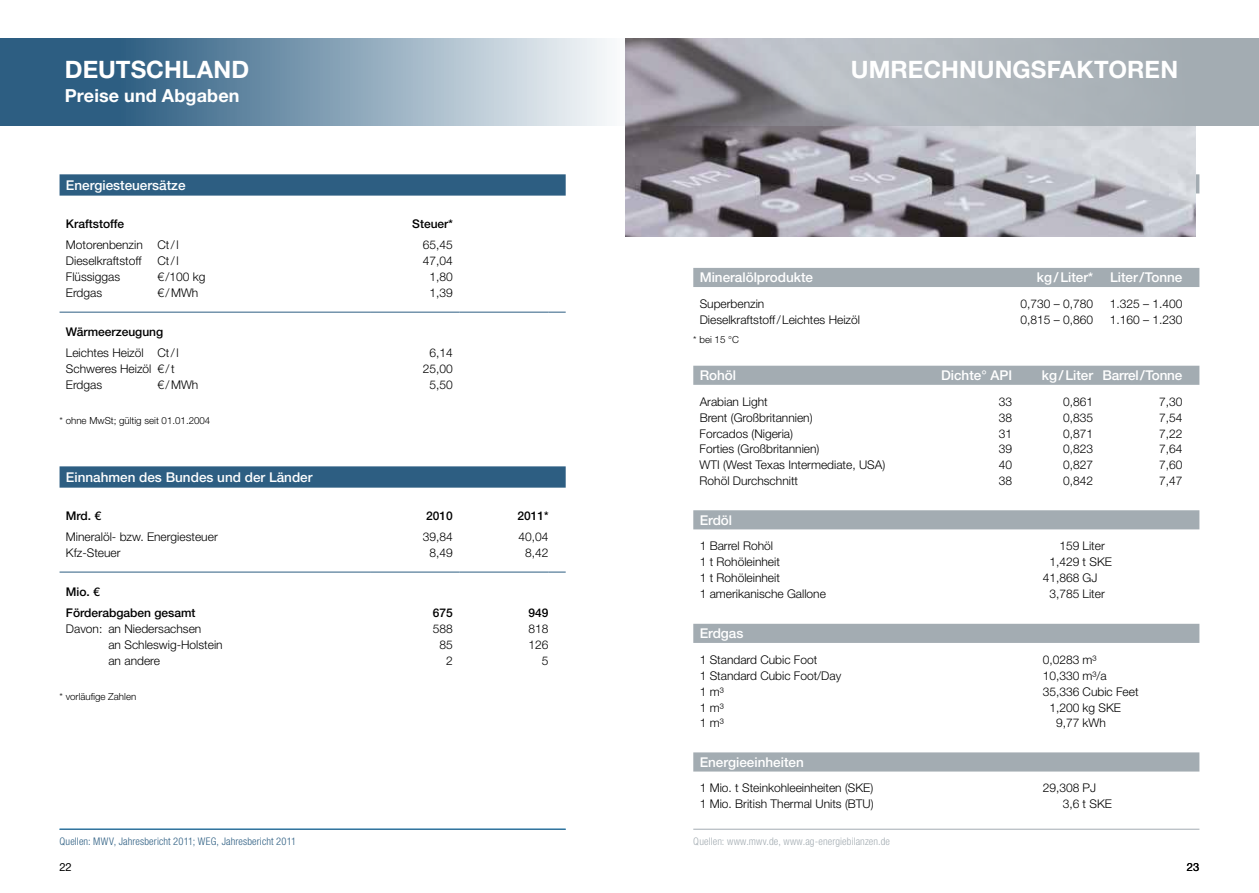
<style>
.page{position:relative;width:1259px;height:893px;background:#fff}
.page>*{position:absolute;margin:0;border:0;box-sizing:border-box;transform-origin:0 0}
.t1{font:700 24px "Helvetica Neue LT Pro";letter-spacing:.005em;color:#fff}
.t2{font:700 18px "Helvetica Neue LT Pro";letter-spacing:.005em;color:#fff}
.t3{font:500 13.5px "Helvetica Neue LT Pro";color:#fff}
.t4{font:300 12px/16px "Helvetica Neue LT Pro";color:#000}
.t5{font:500 12px/21.3px "Helvetica Neue LT Pro";color:#000}
.t6{font:11.25px "Helvetica Neue LT Pro";color:#000}
.t7{font:300 condensed 10.5px "Helvetica Neue LT Pro";letter-spacing:.015em;color:#2d5e82}
.t8{font:300 condensed 10.5px "Helvetica Neue LT Pro";letter-spacing:.01em;color:#a3acb2}
.t9{font:300 9.75px "Helvetica Neue LT Pro";color:#000}
</style>
<div class="page">
<hr style="left:693px;top:829px;width:506px;height:1px;background:#a3acb2">
<div style="left:693px;top:366px;width:506px;height:19px;background:#a3acb2"></div>
<div style="left:693px;top:510px;width:506px;height:19px;background:#a3acb2"></div>
<div style="left:693px;top:624px;width:506px;height:19px;background:#a3acb2"></div>
<div style="left:693px;top:752px;width:506px;height:19px;background:#a3acb2"></div>
<img style="left:625px;top:125px;width:570px;height:111px">
<svg style="left:629px;top:38px;width:564px;height:87px;background:#a8acb2"></svg>
<div style="left:1193px;top:38px;width:66px;height:87px;background:#a3acb2"></div>
<div style="left:693px;top:268px;width:506px;height:19px;background:#a3acb2"></div>
<svg style="left:0;top:38px;width:629px;height:87px;background:#809db3"></svg>
<hr style="left:60px;top:829px;width:506px;height:1px;background:#2d5e82">
<svg style="left:60px;top:174px;width:506px;height:22px;background:#336386"></svg>
<hr style="left:60px;top:312px;width:310px;height:1px;background:#2d5e82">
<hr style="left:370px;top:312px;width:89px;height:1px;background:#2d5e82">
<hr style="left:459px;top:312px;width:90px;height:1px;background:#2d5e82">
<svg style="left:549px;top:312px;width:17px;height:1px"></svg>
<svg style="left:60px;top:466px;width:506px;height:22px;background:#336386"></svg>
<hr style="left:60px;top:572px;width:310px;height:1px;background:#2d5e82">
<hr style="left:370px;top:572px;width:89px;height:1px;background:#2d5e82">
<hr style="left:459px;top:572px;width:90px;height:1px;background:#2d5e82">
<svg style="left:549px;top:572px;width:17px;height:1px"></svg>
<h1 class="t1" style="left:65px;top:55px;width:183px">DEUTSC HLAND</h1>
<h2 class="t2" style="left:65px;top:85px;width:176px">PREISE UND ABGABEN</h2>
<p class="t3" style="left:66px;top:177px;width:121px">Energiesteuersätze</p>
<p class="t5" style="left:66px;top:212px;width:60px">Kraftstoffe</p>
<p class="t5" style="left:412px;top:212px;width:42px">Steuer*</p>
<p class="t4" style="left:66px;top:236px;width:114px">Motorenbenzin Ct/l<br>Dieselkraftstoff</p>
<p class="t4" style="left:423px;top:236px;width:32px;text-align:center">65,45<br>47,04<br>1,80<br>1,39</p>
<p class="t4" style="left:157px;top:252px;width:23px">Ct/l</p>
<p class="t4" style="left:66px;top:268px;width:56px">Flüssiggas</p>
<p class="t4" style="left:157px;top:268px;width:50px">€/100 kg</p>
<p class="t4" style="left:66px;top:284px;width:38px">Erdgas</p>
<p class="t4" style="left:157px;top:284px;width:42px">€/MWh</p>
<p class="t5" style="left:66px;top:321px;width:99px">Wärmeerzeugung</p>
<p class="t4" style="left:66px;top:345px;width:114px">Leichtes Heizöl Ct/l<br>Schweres Heizöl €/t<br>Erdgas</p>
<p class="t4" style="left:157px;top:377px;width:42px">€/MWh</p>
<p class="t9" style="left:60px;top:414px;width:152px">* ohne MwSt; gültig seit 01.01.2004</p>
<p class="t4" style="left:423px;top:345px;width:32px;text-align:center">6,14<br>25,00<br>5,50</p>
<p class="t3" style="left:66px;top:469px;width:248px">Einnahmen des Bundes und der Länder</p>
<p class="t5" style="left:66px;top:504px;width:37px">Mrd. €</p>
<p class="t5" style="left:426px;top:504px;width:28px">2010</p>
<p class="t5" style="left:517px;top:504px;width:33px">2011*</p>
<p class="t4" style="left:66px;top:528px;width:153px">Mineralöl- bzw. Energiesteuer<br>Kfz-Steuer</p>
<p class="t4" style="left:423px;top:528px;width:32px;text-align:center">39,84<br>8,49</p>
<p class="t4" style="left:518px;top:528px;width:32px;text-align:center">40,04<br>8,42</p>
<p class="t5" style="left:66px;top:581px;width:131px">Mio. €<br>Förderabgaben gesamt</p>
<p class="t4" style="left:108px;top:621px;width:116px;text-indent:-43px">Davon: an Niedersachsen<br>an Schleswig-Holstein an andere</p>
<p class="t5" style="left:528px;top:602px;width:22px">949</p>
<p class="t4" style="left:528px;top:621px;width:22px;text-align:right">818<br>126<br>5</p>
<p class="t5" style="left:433px;top:602px;width:22px">675</p>
<p class="t4" style="left:433px;top:621px;width:22px;text-align:right">588<br>85<br>2</p>
<p class="t9" style="left:60px;top:690px;width:78px">* vorläufige Zahlen</p>
<p class="t7" style="left:60px;top:835px;width:238px">Quellen: MWV, Jahresbericht 2011; WEG, Jahresbericht 2011</p>
<h1 class="t1" style="left:851px;top:55px;width:329px">UMRECHNUNGSFAKTOREN</h1>
<p class="t3" style="left:699px;top:269px;width:115px">Mineralölprodukte</p>
<p class="t3" style="left:1037px;top:269px;width:58px">kg/Liter*</p>
<p class="t3" style="left:1110px;top:269px;width:74px">Liter/Tonne</p>
<p class="t4" style="left:699px;top:295px;width:66px">Superbenzin</p>
<p class="t4" style="left:1020px;top:295px;width:74px">0,730 – 0,780</p>
<p class="t4" style="left:1109px;top:295px;width:74px">1.325 – 1.400</p>
<p class="t4" style="left:699px;top:311px;width:162px">Dieselkraftstoff/Leichtes Heizöl</p>
<p class="t4" style="left:1020px;top:311px;width:74px">0,815 – 0,860</p>
<p class="t4" style="left:1109px;top:311px;width:74px">1.160 – 1.230</p>
<p class="t9" style="left:693px;top:333px;width:47px">* bei 15 °C</p>
<p class="t3" style="left:699px;top:367px;width:38px">Rohöl</p>
<p class="t3" style="left:941px;top:367px;width:73px">Dichte° API</p>
<p class="t3" style="left:1042px;top:367px;width:142px">kg/Liter Barrel/Tonne</p>
<p class="t4" style="left:699px;top:393px;width:70px">Arabian Light</p>
<p class="t4" style="left:999px;top:393px;width:15px">33</p>
<p class="t4" style="left:1063px;top:393px;width:32px">0,861</p>
<p class="t4" style="left:1159px;top:393px;width:25px">7,30</p>
<p class="t4" style="left:699px;top:409px;width:114px">Brent (Großbritannien)</p>
<p class="t4" style="left:999px;top:409px;width:15px">38</p>
<p class="t4" style="left:1063px;top:409px;width:32px">0,835</p>
<p class="t4" style="left:1159px;top:409px;width:25px">7,54</p>
<p class="t4" style="left:699px;top:425px;width:95px">Forcados (Nigeria)</p>
<p class="t4" style="left:999px;top:425px;width:15px">31</p>
<p class="t4" style="left:1063px;top:425px;width:32px">0,871</p>
<p class="t4" style="left:1159px;top:425px;width:25px">7,22</p>
<p class="t4" style="left:699px;top:441px;width:121px">Forties (Großbritannien)</p>
<p class="t4" style="left:999px;top:441px;width:15px">39</p>
<p class="t4" style="left:1063px;top:441px;width:32px">0,823</p>
<p class="t4" style="left:1159px;top:441px;width:25px">7,64</p>
<p class="t4" style="left:699px;top:457px;width:187px">WTI (West Texas Intermediate, USA)</p>
<p class="t4" style="left:999px;top:457px;width:15px">40</p>
<p class="t4" style="left:1063px;top:457px;width:32px">0,827</p>
<p class="t4" style="left:1159px;top:457px;width:25px">7,60</p>
<p class="t4" style="left:699px;top:473px;width:100px">Rohöl Durchschnitt</p>
<p class="t4" style="left:999px;top:473px;width:15px">38</p>
<p class="t4" style="left:1063px;top:473px;width:32px">0,842</p>
<p class="t4" style="left:1159px;top:473px;width:25px">7,47</p>
<p class="t3" style="left:699px;top:512px;width:34px">Erdöl</p>
<p class="t4" style="left:699px;top:538px;width:75px">1 Barrel Rohöl</p>
<p class="t4" style="left:1059px;top:538px;width:47px">159 Liter</p>
<p class="t4" style="left:699px;top:554px;width:82px">1 t Rohöleinheit</p>
<p class="t4" style="left:1049px;top:554px;width:64px">1,429 t SKE</p>
<p class="t4" style="left:699px;top:569px;width:82px">1 t Rohöleinheit</p>
<p class="t4" style="left:1043px;top:569px;width:56px">41,868 GJ</p>
<p class="t4" style="left:699px;top:585px;width:128px">1 amerikanische Gallone</p>
<p class="t4" style="left:1049px;top:585px;width:57px">3,785 Liter</p>
<p class="t3" style="left:699px;top:625px;width:45px">Erdgas</p>
<p class="t4" style="left:699px;top:651px;width:119px">1 Standard Cubic Foot</p>
<p class="t4" style="left:1043px;top:651px;width:55px">0,0283 m³</p>
<p class="t4" style="left:699px;top:667px;width:143px">1 Standard Cubic Foot/Day</p>
<p class="t4" style="left:1043px;top:667px;width:65px">10,330 m³/a</p>
<p class="t4" style="left:699px;top:683px;width:25px">1 m³</p>
<p class="t4" style="left:1043px;top:683px;width:97px">35,336 Cubic Feet</p>
<p class="t4" style="left:699px;top:699px;width:25px">1 m³</p>
<p class="t4" style="left:1049px;top:699px;width:73px">1,200 kg SKE</p>
<p class="t4" style="left:699px;top:715px;width:25px">1 m³</p>
<p class="t4" style="left:1056px;top:715px;width:51px">9,77 kWh</p>
<p class="t3" style="left:699px;top:754px;width:106px">Energieeinheiten</p>
<p class="t4" style="left:699px;top:780px;width:175px">1 Mio. t Steinkohleeinheiten (SKE)</p>
<p class="t4" style="left:1043px;top:780px;width:55px">29,308 PJ</p>
<p class="t4" style="left:699px;top:796px;width:176px">1 Mio. British Thermal Units (BTU)</p>
<p class="t4" style="left:1063px;top:796px;width:51px">3,6 t SKE</p>
<p class="t8" style="left:693px;top:835px;width:198px">Quellen: www.mwv.de, www.ag-energiebilanzen.de</p>
<p class="t6" style="left:59px;top:860px;width:14px">22</p>
<p class="t6" style="left:1187px;top:860px;width:14px">23</p>
</div>
